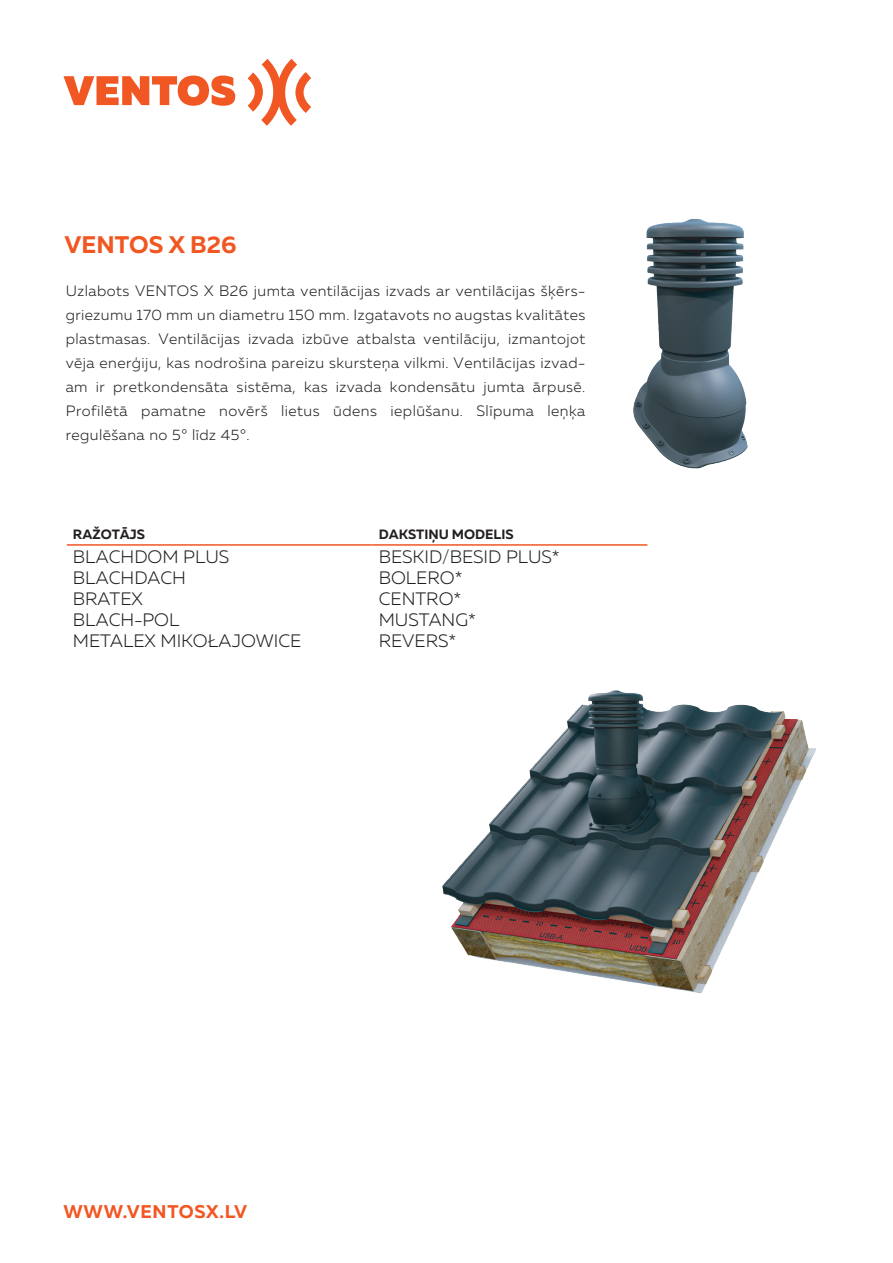
<style>
.page{position:relative;width:893px;height:1263px;background:#fff}
.page>*{position:absolute;margin:0;border:0;box-sizing:border-box;transform-origin:0 0}
.t1{font:700 24px "Muller";color:#f15722}
.t2{font:700 18.3px "Muller";letter-spacing:.04em;color:#f15722}
.t3{font:300 18px "Muller";color:#231f20}
.t4{font:300 15px/24px "Muller";letter-spacing:.03em;color:#231f20;text-align:justify}
.t5{font:700 13.5px "Muller";color:#231f20}
</style>
<div class="page">
<img style="left:633px;top:219px;width:115px;height:250px">
<hr style="left:67px;top:544px;width:306px;height:2px;background:#f15722">
<hr style="left:373px;top:544px;width:274px;height:2px;background:#f15722">
<img style="left:442px;top:690px;width:374px;height:304px">
<svg style="left:63px;top:76px;width:172px;height:30px"></svg>
<svg style="left:248px;top:59px;width:63px;height:67px"></svg>
<h1 class="t1" style="left:65px;top:229px;width:173px">VENTOS X B26</h1>
<p class="t4" style="left:66px;top:278px;width:521px">Uzlabots VENTOS X B26 jumta ventilācijas izvads ar ventilācijas šķērs&shy;griezumu 170 mm un diametru 150 mm. Izgatavots no augstas kvalitātes plastmasas. Ventilācijas izvada izbūve atbalsta ventilāciju, izmantojot vēja enerģiju, kas nodrošina pareizu skursteņa vilkmi. Ventilācijas izvad&shy;am ir pretkondensāta sistēma, kas izvada kondensātu jumta ārpusē.<br>Profilētā pamatne novērš lietus ūdens ieplūšanu. Slīpuma leņķa regulēšana no 5° līdz 45°.</p>
<p class="t5" style="left:73px;top:526px;width:74px">RAŽOTĀJS</p>
<p class="t5" style="left:379px;top:526px;width:136px">DAKSTIŅU MODELIS</p>
<p class="t3" style="left:73px;top:546px;width:158px">BLACHDOM PLUS</p>
<p class="t3" style="left:379px;top:546px;width:183px">BESKID/BESID PLUS*</p>
<p class="t3" style="left:73px;top:566px;width:115px">BLACHDACH</p>
<p class="t3" style="left:379px;top:566px;width:85px">BOLERO*</p>
<p class="t3" style="left:73px;top:588px;width:71px">BRATEX</p>
<p class="t3" style="left:379px;top:588px;width:84px">CENTRO*</p>
<p class="t3" style="left:73px;top:609px;width:108px">BLACH-POL</p>
<p class="t3" style="left:379px;top:609px;width:99px">MUSTANG*</p>
<p class="t3" style="left:73px;top:630px;width:230px">METALEX MIKOŁAJOWICE</p>
<p class="t3" style="left:379px;top:630px;width:79px">REVERS*</p>
<p class="t2" style="left:63px;top:1200px;width:185px">WWW.VENTOSX.LV</p>
</div>
